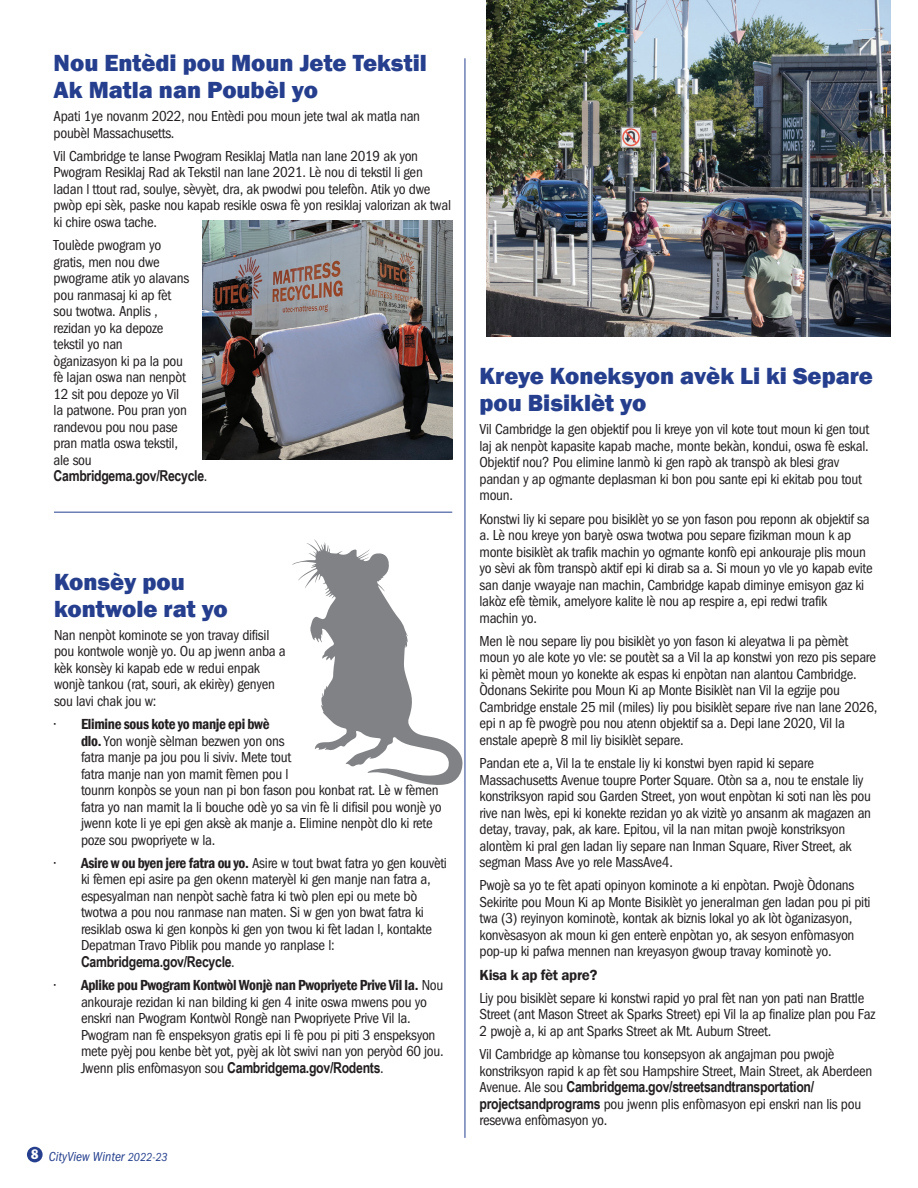
<style>
.page{position:relative;width:918px;height:1188px;background:#fff}
.page>*{position:absolute;margin:0;border:0;box-sizing:border-box;transform-origin:0 0}
.Head{font:800 24px/27px "Franklin Gothic";color:#253f8e}
.Body{font:condensed 15px/16.5px "Franklin Gothic";letter-spacing:-.02em;color:#231f20}
.Body-2{font:600 15px "Franklin Gothic";letter-spacing:-.02em;color:#231f20}
.t1{font:italic condensed 13.5px "Franklin Gothic";color:#253f8e}
.t2{font:condensed 13.5px "Franklin Gothic Std";color:#fff}
.s1{font-family:"Arial Narrow";font-weight:700;font-stretch:normal}
.s2{font-weight:600}
.s3{font-size:12px}
</style>
<div class="page">
<hr style="left:917px;top:0;width:1px;height:1188px;background:#e1f4fc">
<hr style="left:54px;top:512px;width:398px;height:1px;background:#253f8e">
<hr style="left:465px;top:58px;width:1px;height:1080px;background:#253f8e">
<img style="left:203px;top:221px;width:249px;height:239px">
<div style="left:27px;top:1147px;width:16px;height:15px;background:#253f8e;border-radius:50%"></div>
<img style="left:486px;top:0;width:405px;height:337px">
<svg style="left:292px;top:539px;width:171px;height:246px"></svg>
<p class="Head" style="left:54px;top:49px;width:375px">Nou Entèdi pou Moun Jete Tekstil<br>Ak Matla nan Poubèl yo</p>
<p class="Body" style="left:54px;top:108px;width:368px">Apati 1ye novanm 2022, nou Entèdi pou moun jete twal ak matla nan poubèl Massachusetts.</p>
<p class="Body" style="left:54px;top:148px;width:399px">Vil Cambridge te lanse Pwogram Resiklaj Matla nan lane 2019 ak yon Pwogram Resiklaj Rad ak Tekstil nan lane 2021. Lè nou di tekstil li gen ladan l ttout rad, soulye, sèvyèt, dra, ak pwodwi pou telefòn. Atik yo dwe pwòp epi sèk, paske nou kapab resikle oswa fè yon resiklaj valorizan ak twal ki chire oswa tache.</p>
<p class="Body" style="left:54px;top:237px;width:155px">Toulède pwogram yo<br>gratis, men nou dwe pwograme atik yo alavans pou ranmasaj ki ap fèt<br>sou twotwa. Anplis ,<br>rezidan yo ka depoze<br>tekstil yo nan<br>òganizasyon ki pa la pou<br>fè lajan oswa nan nenpòt<br>12 sit pou depoze yo Vil<br>la patwone. Pou pran yon randevou pou nou pase<br>pran matla oswa tekstil,<br>ale sou<br><span class="s1">Cambridgema.gov/Recycle</span>.</p>
<p class="Head" style="left:54px;top:568px;width:175px">Konsèy pou kontwole rat yo</p>
<p class="Body" style="left:54px;top:627px;width:233px">Nan nenpòt kominote se yon travay difisil pou kontwole wonjè yo. Ou ap jwenn anba a kèk konsèy ki kapab ede w redui enpak wonjè tankou (rat, souri, ak ekirèy) genyen sou lavi chak jou w:</p>
<p class="Body" style="left:81px;top:716px;width:362px;text-indent:-27px">• <span class="s2">Elimine sous kote yo manje epi bwè<br>dlo.</span> Yon wonjè sèlman bezwen yon ons<br>fatra manje pa jou pou li siviv. Mete tout<br>fatra manje nan yon mamit fèmen pou l<br>tounrn konpòs se youn nan pi bon fason pou konbat rat. Lè w fèmen fatra yo nan mamit la li bouche odè yo sa vin fè li difisil pou wonjè yo jwenn kote li ye epi gen aksè ak manje a. Elimine nenpòt dlo ki rete poze sou pwopriyete w la.</p>
<p class="Body" style="left:81px;top:855px;width:367px;text-indent:-27px">• <span class="s2">Asire w ou byen jere fatra ou yo.</span> Asire w tout bwat fatra yo gen kouvèti ki fèmen epi asire pa gen okenn materyèl ki gen manje nan fatra a, espesyalman nan nenpòt sachè fatra ki twò plen epi ou mete bò twotwa a pou nou ranmase nan maten. Si w gen yon bwat fatra ki resiklab oswa ki gen konpòs ki gen yon twou ki fèt ladan l, kontakte Depatman Travo Piblik pou mande yo ranplase l:<br><span class="s1">Cambridgema.gov/Recycle</span>.</p>
<p class="Body" style="left:81px;top:977px;width:364px;text-indent:-27px">• <span class="s2">Aplike pou Pwogram Kontwòl Wonjè nan Pwopriyete Prive Vil la.</span> Nou ankouraje rezidan ki nan bilding ki gen 4 inite oswa mwens pou yo enskri nan Pwogram Kontwòl Rongè nan Pwopriyete Prive Vil la.<br>Pwogram nan fè enspeksyon gratis epi li fè pou pi piti 3 enspeksyon mete pyèj pou kenbe bèt yot, pyèj ak lòt swivi nan yon peryòd 60 jou.<br>Jwenn plis enfòmasyon sou <span class="s1">Cambridgema.gov/Rodents</span>.</p>
<p class="t2" style="left:31px;top:1146px;width:9px">8</p>
<p class="t1" style="left:49px;top:1149px;width:120px">CityView Winter <span class="s3">2022-23</span></p>
<p class="Head" style="left:480px;top:362px;width:395px">Kreye Koneksyon avèk Li ki Separe pou Bisiklèt yo</p>
<p class="Body" style="left:480px;top:421px;width:391px">Vil Cambridge la gen objektif pou li kreye yon vil kote tout moun ki gen tout laj ak nenpòt kapasite kapab mache, monte bekàn, kondui, oswa fè eskal.<br>Objektif nou? Pou elimine lanmò ki gen rapò ak transpò ak blesi grav pandan y ap ogmante deplasman ki bon pou sante epi ki ekitab pou tout moun.</p>
<p class="Body" style="left:480px;top:510px;width:395px">Konstwi liy ki separe pou bisiklèt yo se yon fason pou reponn ak objektif sa a. Lè nou kreye yon baryè oswa twotwa pou separe fizikman moun k ap monte bisiklèt ak trafik machin yo ogmante konfò epi ankouraje plis moun yo sèvi ak fòm transpò aktif epi ki dirab sa a. Si moun yo vle yo kapab evite san danje vwayaje nan machin, Cambridge kapab diminye emisyon gaz ki lakòz efè tèmik, amelyore kalite lè nou ap respire a, epi redwi trafik<br>machin yo.</p>
<p class="Body" style="left:480px;top:633px;width:400px">Men lè nou separe liy pou bisiklèt yo yon fason ki aleyatwa li pa pèmèt moun yo ale kote yo vle: se poutèt sa a Vil la ap konstwi yon rezo pis separe ki pèmèt moun yo konekte ak espas ki enpòtan nan alantou Cambridge.<br>Òdonans Sekirite pou Moun Ki ap Monte Bisiklèt nan Vil la egzije pou Cambridge enstale 25 mil (miles) liy pou bisiklèt separe rive nan lane 2026, epi n ap fè pwogrè pou nou atenn objektif sa a. Depi lane 2020, Vil la enstale apeprè 8 mil liy bisiklèt separe.</p>
<p class="Body" style="left:480px;top:755px;width:393px">Pandan ete a, Vil la te enstale liy ki konstwi byen rapid ki separe Massachusetts Avenue toupre Porter Square. Otòn sa a, nou te enstale liy konstriksyon rapid sou Garden Street, yon wout enpòtan ki soti nan lès pou rive nan lwès, epi ki konekte rezidan yo ak vizitè yo ansanm ak magazen an detay, travay, pak, ak kare. Epitou, vil la nan mitan pwojè konstriksyon alontèm ki pral gen ladan liy separe nan Inman Square, River Street, ak segman Mass Ave yo rele MassAve4.</p>
<p class="Body" style="left:480px;top:877px;width:393px">Pwojè sa yo te fèt apati opinyon kominote a ki enpòtan. Pwojè Òdonans Sekirite pou Moun Ki ap Monte Bisiklèt yo jeneralman gen ladan pou pi piti twa (3) reyinyon kominotè, kontak ak biznis lokal yo ak lòt òganizasyon, konvèsasyon ak moun ki gen enterè enpòtan yo, ak sesyon enfòmasyon pop-up ki pafwa mennen nan kreyasyon gwoup travay kominotè yo.</p>
<p class="Body-2" style="left:480px;top:965px;width:119px">Kisa k ap fèt apre?</p>
<p class="Body" style="left:480px;top:990px;width:397px">Liy pou bisiklèt separe ki konstwi rapid yo pral fèt nan yon pati nan Brattle<br>Street (ant Mason Street ak Sparks Street) epi Vil la ap finalize plan pou Faz<br>2 pwojè a, ki ap ant Sparks Street ak Mt. Auburn Street.</p>
<p class="Body" style="left:480px;top:1046px;width:394px">Vil Cambridge ap kòmanse tou konsepsyon ak angajman pou pwojè konstriksyon rapid k ap fèt sou Hampshire Street, Main Street, ak Aberdeen Avenue. Ale sou <span class="s1">Cambridgema.gov/streetsandtransportation/ projectsandprograms</span> pou jwenn plis enfòmasyon epi enskri nan lis pou resevwa enfòmasyon yo.</p>
</div>
